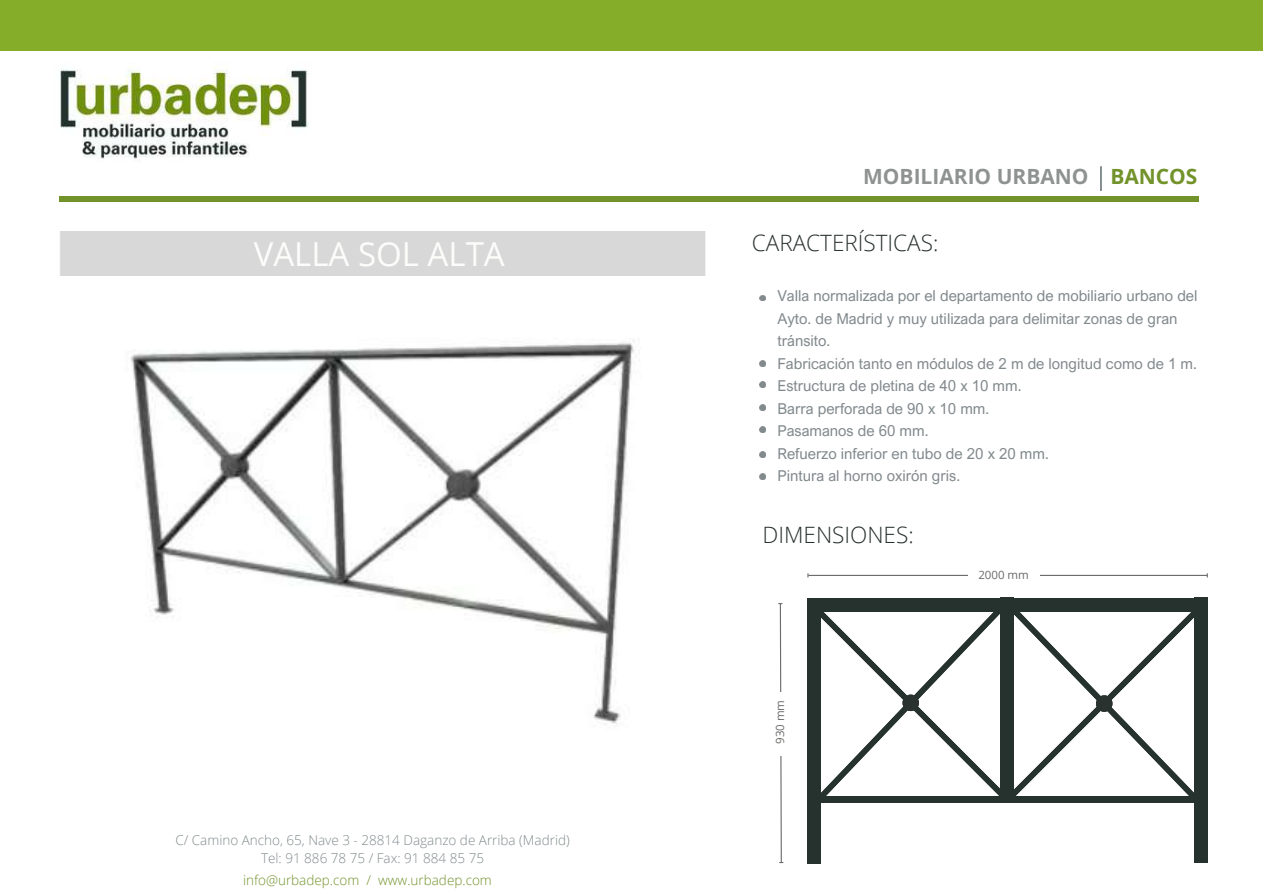
<style>
.page{position:relative;width:1263px;height:894px;background:#fff}
.page>*{position:absolute;margin:0;border:0;box-sizing:border-box;transform-origin:0 0}
.t1{font:33px "Open Sans";color:#fcfdfb}
.t2{font:300 22.5px "Open Sans";color:#29322e}
.t3{font:700 21px "Open Sans";color:#8e9391}
.t4{font:15px/22.5px "Arial Nova";color:#828a8d}
.t5{font:300 13.5px/18px "Open Sans";color:#828a8d;text-align:center}
.t6{font:300 13.5px "Open Sans";color:#72922a}
.t7{font:11.55px "Open Sans";color:#6b6b6a}
.s1{color:#72922a}
</style>
<div class="page">
<div style="left:0;top:0;width:1263px;height:50px;background:#85ad29"></div>
<img style="left:60px;top:69px;width:249px;height:90px">
<svg style="left:1100px;top:166px;width:1px;height:25px"></svg>
<div style="left:60px;top:196px;width:1138px;height:5px;background:#72922a"></div>
<svg style="left:760px;top:295px;width:5px;height:6px"></svg>
<svg style="left:760px;top:474px;width:5px;height:5px"></svg>
<svg style="left:760px;top:361px;width:5px;height:5px"></svg>
<svg style="left:759px;top:427px;width:6px;height:5px"></svg>
<svg style="left:759px;top:382px;width:6px;height:5px"></svg>
<svg style="left:760px;top:451px;width:5px;height:6px"></svg>
<svg style="left:760px;top:404px;width:5px;height:6px"></svg>
<img style="left:130px;top:340px;width:505px;height:385px">
<div style="left:807px;top:600px;width:14px;height:262px;background:#26322e"></div>
<div style="left:1194px;top:597px;width:14px;height:265px;background:#26322e"></div>
<hr style="left:808px;top:574px;width:399px;height:1px;background:#6b6b6a">
<div style="left:968px;top:572px;width:71px;height:8px;background:#fff"></div>
<svg style="left:779px;top:603px;width:4px;height:260px"></svg>
<div style="left:776px;top:692px;width:8px;height:64px;background:#fff"></div>
<div style="left:807px;top:597px;width:398px;height:14px;background:#26322e"></div>
<svg style="left:821px;top:611px;width:373px;height:192px"></svg>
<h1 class="t1" style="left:254px;top:231px;width:253px">VALLA SOL ALTA</h1>
<p class="t5" style="left:175px;top:830px;width:396px">C/ Camino Ancho, 65, Nave 3 - 28814 Daganzo de Arriba (Madrid)<br>Tel: 91 886 78 75 / Fax: 91 884 85 75</p>
<p class="t6" style="left:243px;top:870px;width:250px">info@urbadep.com / www.urbadep.com</p>
<h3 class="t3" style="left:863px;top:162px;width:336px">MOBILIARIO URBANO <span class="s1">BANCOS</span></h3>
<h2 class="t2" style="left:752px;top:226px;width:188px">CARACTERÍSTICAS:</h2>
<p class="t4" style="left:777px;top:284px;width:422px">Valla normalizada por el departamento de mobiliario urbano del Ayto. de Madrid y muy utilizada para delimitar zonas de gran tránsito.<br>Fabricación tanto en módulos de 2 m de longitud como de 1 m.<br>Estructura de pletina de 40 x 10 mm.<br>Barra perforada de 90 x 10 mm.<br>Pasamanos de 60 mm.<br>Refuerzo inferior en tubo de 20 x 20 mm.<br>Pintura al horno oxirón gris.</p>
<h2 class="t2" style="left:763px;top:519px;width:153px">DIMENSIONES:</h2>
<p class="t7" style="left:772px;top:743px;width:45px;rotate:-90deg">930 mm</p>
<p class="t7" style="left:978px;top:566px;width:52px">2000 mm</p>
</div>
